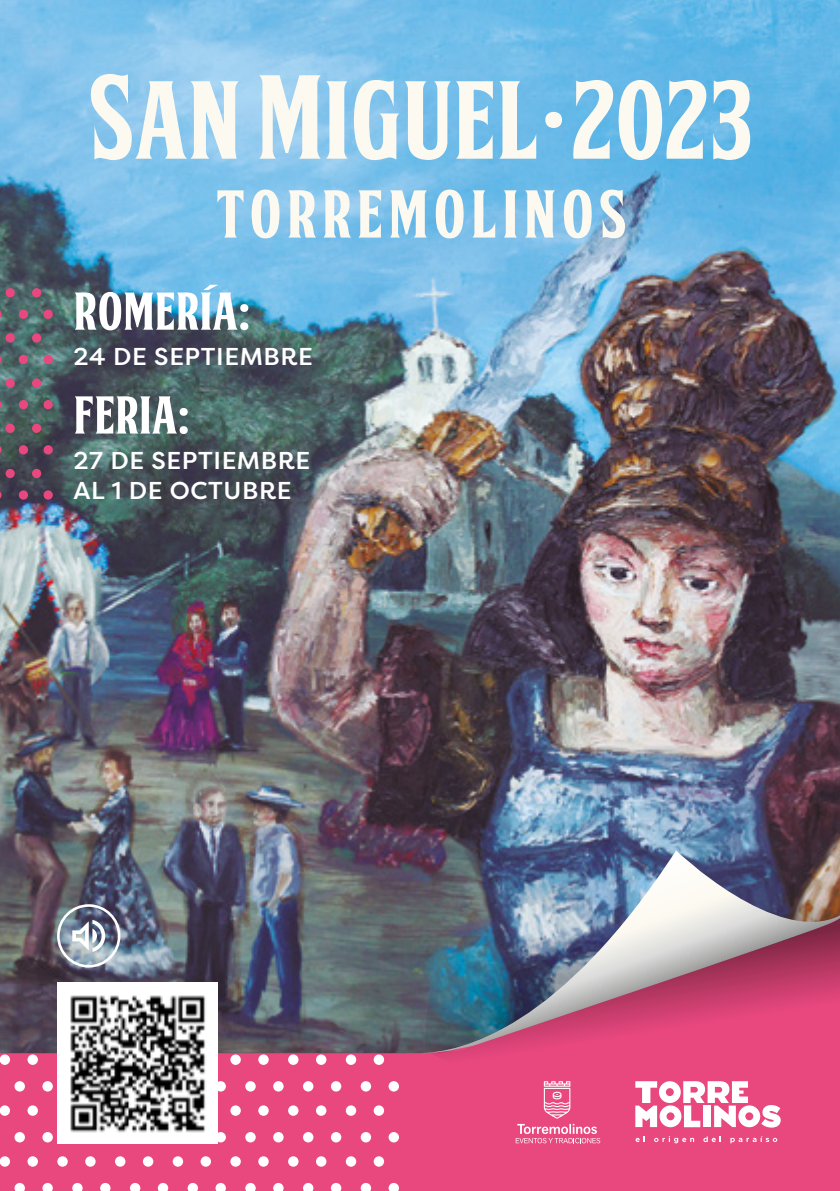
<style>
.page{position:relative;width:840px;height:1191px;background:#fff}
.page>*{position:absolute;margin:0;border:0;box-sizing:border-box;transform-origin:0 0}
.t1{font:106.6px "FTYSKORZHENNCV";color:#fcf9f0}
.t2{font:65px "FTYSKORZHENNCV";letter-spacing:.075em;color:#fcf9f0}
.t3{font:51.2px "FTYSKORZHENNCV";color:#fff}
.t4{font:500 24.4px/30.2px "Filson Pro";letter-spacing:.025em;color:#fff}
.s1{font-size:114.8px}
</style>
<div class="page">
<div style="left:0;top:763px;width:839px;height:428px;background:#e9487f"></div>
<div style="left:0;top:1054px;width:10px;height:11px;background:#fff;border-radius:50%"></div>
<div style="left:230px;top:1054px;width:11px;height:11px;background:#fff;border-radius:50%"></div>
<div style="left:288px;top:1054px;width:10px;height:11px;background:#fff;border-radius:50%"></div>
<div style="left:345px;top:1054px;width:11px;height:11px;background:#fff;border-radius:50%"></div>
<div style="left:15px;top:1081px;width:10px;height:10px;background:#fff;border-radius:50%"></div>
<div style="left:245px;top:1081px;width:10px;height:10px;background:#fff;border-radius:50%"></div>
<div style="left:303px;top:1081px;width:10px;height:10px;background:#fff;border-radius:50%"></div>
<div style="left:360px;top:1081px;width:11px;height:10px;background:#fff;border-radius:50%"></div>
<div style="left:0;top:1105px;width:10px;height:10px;background:#fff;border-radius:50%"></div>
<div style="left:230px;top:1105px;width:11px;height:10px;background:#fff;border-radius:50%"></div>
<div style="left:288px;top:1105px;width:10px;height:10px;background:#fff;border-radius:50%"></div>
<div style="left:345px;top:1105px;width:11px;height:10px;background:#fff;border-radius:50%"></div>
<div style="left:15px;top:1132px;width:10px;height:10px;background:#fff;border-radius:50%"></div>
<div style="left:245px;top:1132px;width:10px;height:10px;background:#fff;border-radius:50%"></div>
<div style="left:303px;top:1132px;width:10px;height:10px;background:#fff;border-radius:50%"></div>
<div style="left:360px;top:1132px;width:11px;height:10px;background:#fff;border-radius:50%"></div>
<div style="left:0;top:1156px;width:10px;height:10px;background:#fff;border-radius:50%"></div>
<div style="left:57px;top:1156px;width:11px;height:10px;background:#fff;border-radius:50%"></div>
<div style="left:115px;top:1156px;width:10px;height:10px;background:#fff;border-radius:50%"></div>
<div style="left:173px;top:1156px;width:10px;height:10px;background:#fff;border-radius:50%"></div>
<div style="left:230px;top:1156px;width:11px;height:10px;background:#fff;border-radius:50%"></div>
<div style="left:288px;top:1156px;width:10px;height:10px;background:#fff;border-radius:50%"></div>
<div style="left:345px;top:1156px;width:11px;height:10px;background:#fff;border-radius:50%"></div>
<svg style="left:15px;top:1183px;width:10px;height:8px"></svg>
<svg style="left:72px;top:1183px;width:11px;height:8px"></svg>
<svg style="left:130px;top:1183px;width:10px;height:8px"></svg>
<svg style="left:187px;top:1183px;width:11px;height:8px"></svg>
<svg style="left:245px;top:1183px;width:10px;height:8px"></svg>
<svg style="left:303px;top:1183px;width:10px;height:8px"></svg>
<svg style="left:360px;top:1183px;width:11px;height:8px"></svg>
<div style="left:27px;top:1054px;width:11px;height:11px;background:#fff;border-radius:50%"></div>
<div style="left:258px;top:1054px;width:10px;height:11px;background:#fff;border-radius:50%"></div>
<div style="left:316px;top:1054px;width:10px;height:11px;background:#fff;border-radius:50%"></div>
<div style="left:373px;top:1054px;width:11px;height:11px;background:#fff;border-radius:50%"></div>
<div style="left:42px;top:1081px;width:11px;height:10px;background:#fff;border-radius:50%"></div>
<div style="left:215px;top:1081px;width:11px;height:10px;background:#fff;border-radius:50%"></div>
<div style="left:273px;top:1081px;width:10px;height:10px;background:#fff;border-radius:50%"></div>
<div style="left:331px;top:1081px;width:10px;height:10px;background:#fff;border-radius:50%"></div>
<div style="left:388px;top:1081px;width:11px;height:10px;background:#fff;border-radius:50%"></div>
<div style="left:27px;top:1105px;width:11px;height:10px;background:#fff;border-radius:50%"></div>
<div style="left:258px;top:1105px;width:10px;height:10px;background:#fff;border-radius:50%"></div>
<div style="left:316px;top:1105px;width:10px;height:10px;background:#fff;border-radius:50%"></div>
<div style="left:373px;top:1105px;width:11px;height:10px;background:#fff;border-radius:50%"></div>
<div style="left:42px;top:1132px;width:11px;height:10px;background:#fff;border-radius:50%"></div>
<div style="left:215px;top:1132px;width:11px;height:10px;background:#fff;border-radius:50%"></div>
<div style="left:273px;top:1132px;width:10px;height:10px;background:#fff;border-radius:50%"></div>
<div style="left:331px;top:1132px;width:10px;height:10px;background:#fff;border-radius:50%"></div>
<div style="left:388px;top:1132px;width:11px;height:10px;background:#fff;border-radius:50%"></div>
<div style="left:27px;top:1156px;width:11px;height:10px;background:#fff;border-radius:50%"></div>
<div style="left:85px;top:1156px;width:11px;height:10px;background:#fff;border-radius:50%"></div>
<div style="left:143px;top:1156px;width:10px;height:10px;background:#fff;border-radius:50%"></div>
<div style="left:200px;top:1156px;width:11px;height:10px;background:#fff;border-radius:50%"></div>
<div style="left:258px;top:1156px;width:10px;height:10px;background:#fff;border-radius:50%"></div>
<div style="left:316px;top:1156px;width:10px;height:10px;background:#fff;border-radius:50%"></div>
<div style="left:373px;top:1156px;width:11px;height:10px;background:#fff;border-radius:50%"></div>
<svg style="left:42px;top:1183px;width:11px;height:8px"></svg>
<svg style="left:100px;top:1183px;width:10px;height:8px"></svg>
<svg style="left:158px;top:1183px;width:10px;height:8px"></svg>
<svg style="left:215px;top:1183px;width:11px;height:8px"></svg>
<svg style="left:273px;top:1183px;width:10px;height:8px"></svg>
<svg style="left:331px;top:1183px;width:10px;height:8px"></svg>
<svg style="left:388px;top:1183px;width:11px;height:8px"></svg>
<img style="left:0;top:0;width:839px;height:1053px">
<img style="left:419px;top:822px;width:420px;height:28px">
<img style="left:415px;top:850px;width:424px;height:203px">
<img style="left:57px;top:982px;width:160px;height:161px">
<div style="left:32px;top:288px;width:9px;height:9px;background:#e9487f;border-radius:50%"></div>
<div style="left:19px;top:310px;width:9px;height:9px;background:#e9487f;border-radius:50%"></div>
<div style="left:32px;top:333px;width:9px;height:9px;background:#e9487f;border-radius:50%"></div>
<div style="left:19px;top:355px;width:9px;height:9px;background:#e9487f;border-radius:50%"></div>
<div style="left:32px;top:378px;width:9px;height:10px;background:#e9487f;border-radius:50%"></div>
<div style="left:19px;top:400px;width:9px;height:9px;background:#e9487f;border-radius:50%"></div>
<div style="left:32px;top:424px;width:9px;height:9px;background:#e9487f;border-radius:50%"></div>
<div style="left:19px;top:445px;width:9px;height:9px;background:#e9487f;border-radius:50%"></div>
<div style="left:32px;top:469px;width:9px;height:9px;background:#e9487f;border-radius:50%"></div>
<div style="left:19px;top:490px;width:9px;height:9px;background:#e9487f;border-radius:50%"></div>
<div style="left:6px;top:288px;width:9px;height:9px;background:#e9487f;border-radius:50%"></div>
<svg style="left:0;top:310px;width:2px;height:9px"></svg>
<div style="left:44px;top:310px;width:9px;height:9px;background:#e9487f;border-radius:50%"></div>
<div style="left:6px;top:333px;width:9px;height:9px;background:#e9487f;border-radius:50%"></div>
<svg style="left:0;top:355px;width:2px;height:9px"></svg>
<div style="left:44px;top:355px;width:9px;height:9px;background:#e9487f;border-radius:50%"></div>
<div style="left:6px;top:378px;width:9px;height:10px;background:#e9487f;border-radius:50%"></div>
<svg style="left:0;top:400px;width:2px;height:9px"></svg>
<div style="left:44px;top:400px;width:9px;height:9px;background:#e9487f;border-radius:50%"></div>
<div style="left:6px;top:424px;width:9px;height:9px;background:#e9487f;border-radius:50%"></div>
<svg style="left:0;top:445px;width:2px;height:9px"></svg>
<div style="left:44px;top:445px;width:9px;height:9px;background:#e9487f;border-radius:50%"></div>
<div style="left:6px;top:469px;width:9px;height:9px;background:#e9487f;border-radius:50%"></div>
<svg style="left:0;top:490px;width:2px;height:9px"></svg>
<div style="left:44px;top:490px;width:9px;height:9px;background:#e9487f;border-radius:50%"></div>
<svg style="left:635px;top:1081px;width:145px;height:46px"></svg>
<svg style="left:635px;top:1136px;width:9px;height:6px"></svg>
<svg style="left:654px;top:1136px;width:39px;height:7px"></svg>
<svg style="left:703px;top:1136px;width:17px;height:6px"></svg>
<svg style="left:730px;top:1136px;width:46px;height:7px"></svg>
<svg style="left:515px;top:1081px;width:85px;height:62px"></svg>
<div style="left:57px;top:904px;width:63px;height:63px;border:3px solid #fff;border-radius:50%"></div>
<svg style="left:72px;top:920px;width:33px;height:32px"></svg>
<h1 class="t1" style="left:88px;top:47px;width:666px"><span class="s1">S</span>AN <span class="s1">M</span>IGUEL·2023</h1>
<h2 class="t2" style="left:215px;top:170px;width:412px">TORREMOLINOS</h2>
<h3 class="t3" style="left:73px;top:276px;width:178px">ROMERÍA:</h3>
<p class="t4" style="left:73px;top:341px;width:241px">24 DE SEPTIEMBRE</p>
<h3 class="t3" style="left:73px;top:380px;width:117px">FERIA:</h3>
<p class="t4" style="left:73px;top:444px;width:238px">27 DE SEPTIEMBRE<br>AL 1 DE OCTUBRE</p>
</div>
